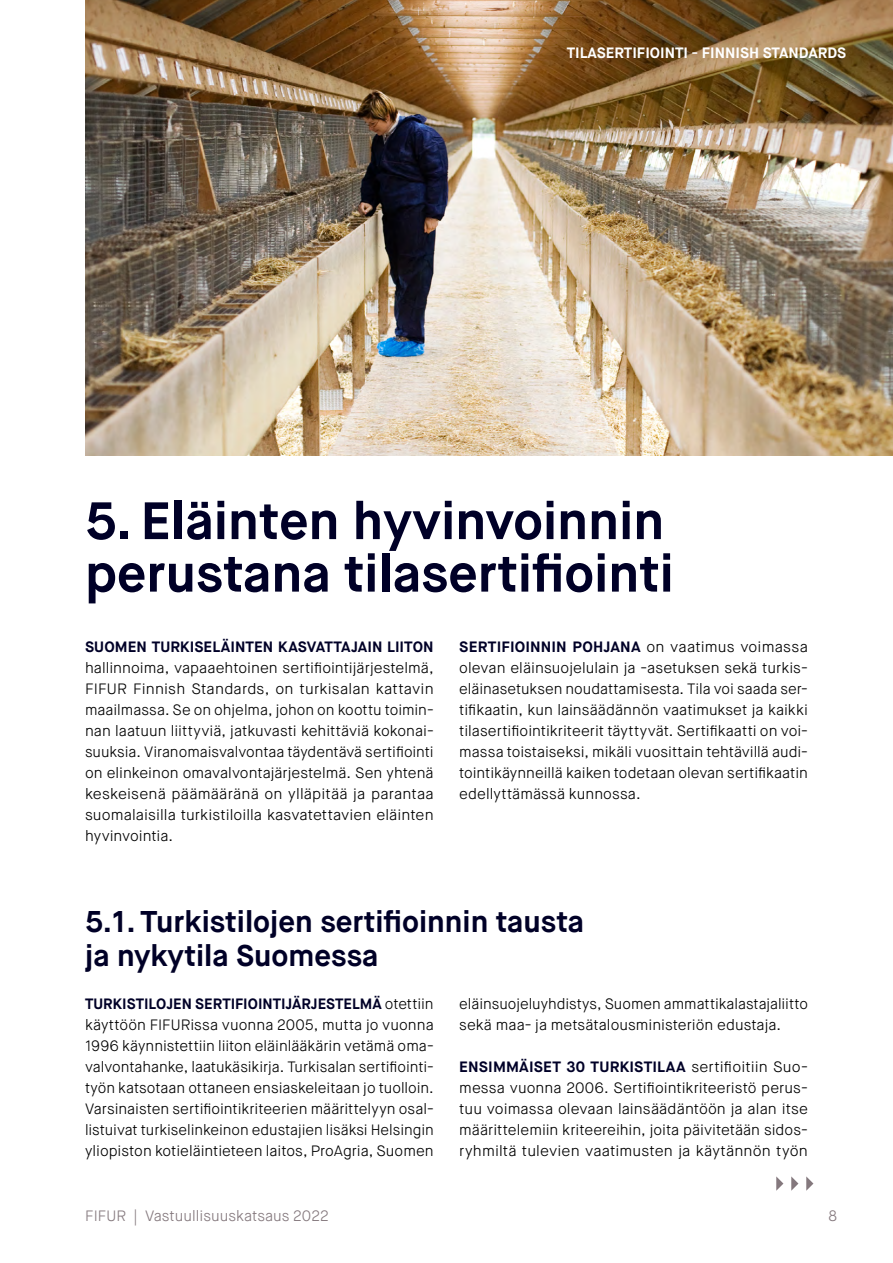
<style>
.page{position:relative;width:893px;height:1263px;background:#fff}
.page>*{position:absolute;margin:0;border:0;box-sizing:border-box;transform-origin:0 0}
.t1{font:700 52.5px/52.5px "Maison Neue";color:#000027}
.t2{font:700 30px/34.5px "Maison Neue";color:#000027}
.t3{font:300 15px/21px "Maison Neue";color:#000;text-align:justify}
.t4{font:700 15px "Maison Neue";letter-spacing:.005em;color:#000027}
.t5{font:700 15px "Maison Neue";color:#fff}
.t6{font:300 15px "Maison Neue";color:#84787d}
.s1{font-weight:700;color:#000027}
</style>
<div class="page">
<img style="left:85px;top:0;width:808px;height:455px">
<svg style="left:776px;top:1176px;width:7px;height:15px"></svg>
<svg style="left:791px;top:1176px;width:7px;height:15px"></svg>
<svg style="left:806px;top:1176px;width:7px;height:15px"></svg>
<p class="t5" style="left:567px;top:44px;width:281px">TILASERTIFIOINTI - FINNISH STANDARDS</p>
<h1 class="t1" style="left:85px;top:495px;width:590px">5. Eläinten hyvinvoinnin perustana tilasertifiointi</h1>
<p class="t4" style="left:85px;top:637px;width:350px">SUOMEN TURKISELÄINTEN KASVATTAJAIN LIITON</p>
<p class="t3" style="left:85px;top:657px;width:350px">hallinnoima, vapaaehtoinen sertifiointijärjestelmä, FIFUR Finnish Standards, on turkisalan kattavin maailmassa. Se on ohjelma, johon on koottu toimin&shy;nan laatuun liittyviä, jatkuvasti kehittäviä kokonai&shy;suuksia. Viranomaisvalvontaa täydentävä sertifiointi on elinkeinon omavalvontajärjestelmä. Sen yhtenä keskeisenä päämääränä on ylläpitää ja parantaa suomalaisilla turkistiloilla kasvatettavien eläinten hyvinvointia.</p>
<p class="t3" style="left:459px;top:636px;width:350px;text-align:left"><span class="s1">SERTIFIOINNIN POHJANA</span> on vaatimus voimassa olevan eläinsuojelulain ja -asetuksen sekä turkis&shy;eläinasetuksen noudattamisesta. Tila voi saada ser&shy;tifikaatin, kun lainsäädännön vaatimukset ja kaikki tilasertifiointikriteerit täyttyvät. Sertifikaatti on voi&shy;massa toistaiseksi, mikäli vuosittain tehtävillä audi&shy;tointikäynneillä kaiken todetaan olevan sertifikaatin edellyttämässä kunnossa.</p>
<h2 class="t2" style="left:85px;top:904px;width:500px">5.1. Turkistilojen sertifioinnin tausta ja nykytila Suomessa</h2>
<p class="t3" style="left:85px;top:993px;width:350px"><span class="s1">TURKISTILOJEN SERTIFIOINTIJÄRJESTELMÄ</span> otettiin käyttöön FIFURissa vuonna 2005, mutta jo vuonna 1996 käynnistettiin liiton eläinlääkärin vetämä oma&shy;valvontahanke, laatukäsikirja. Turkisalan sertifiointi&shy;työn katsotaan ottaneen ensiaskeleitaan jo tuolloin.<br>Varsinaisten sertifiointikriteerien määrittelyyn osal&shy;listuivat turkiselinkeinon edustajien lisäksi Helsingin yliopiston kotieläintieteen laitos, ProAgria, Suomen</p>
<p class="t3" style="left:459px;top:993px;width:350px">eläinsuojeluyhdistys, Suomen ammattikalastajaliitto sekä maa- ja metsätalousministeriön edustaja.</p>
<p class="t3" style="left:459px;top:1056px;width:350px"><span class="s1">ENSIMMÄISET 30 TURKISTILAA</span> sertifioitiin Suo&shy;messa vuonna 2006. Sertifiointikriteeristö perus&shy;tuu voimassa olevaan lainsäädäntöön ja alan itse määrittelemiin kriteereihin, joita päivitetään sidos&shy;ryhmiltä tulevien vaatimusten ja käytännön työn</p>
<p class="t6" style="left:85px;top:1206px;width:245px">FIFUR | Vastuullisuuskatsaus 2022</p>
<p class="t6" style="left:829px;top:1206px;width:10px">8</p>
</div>
